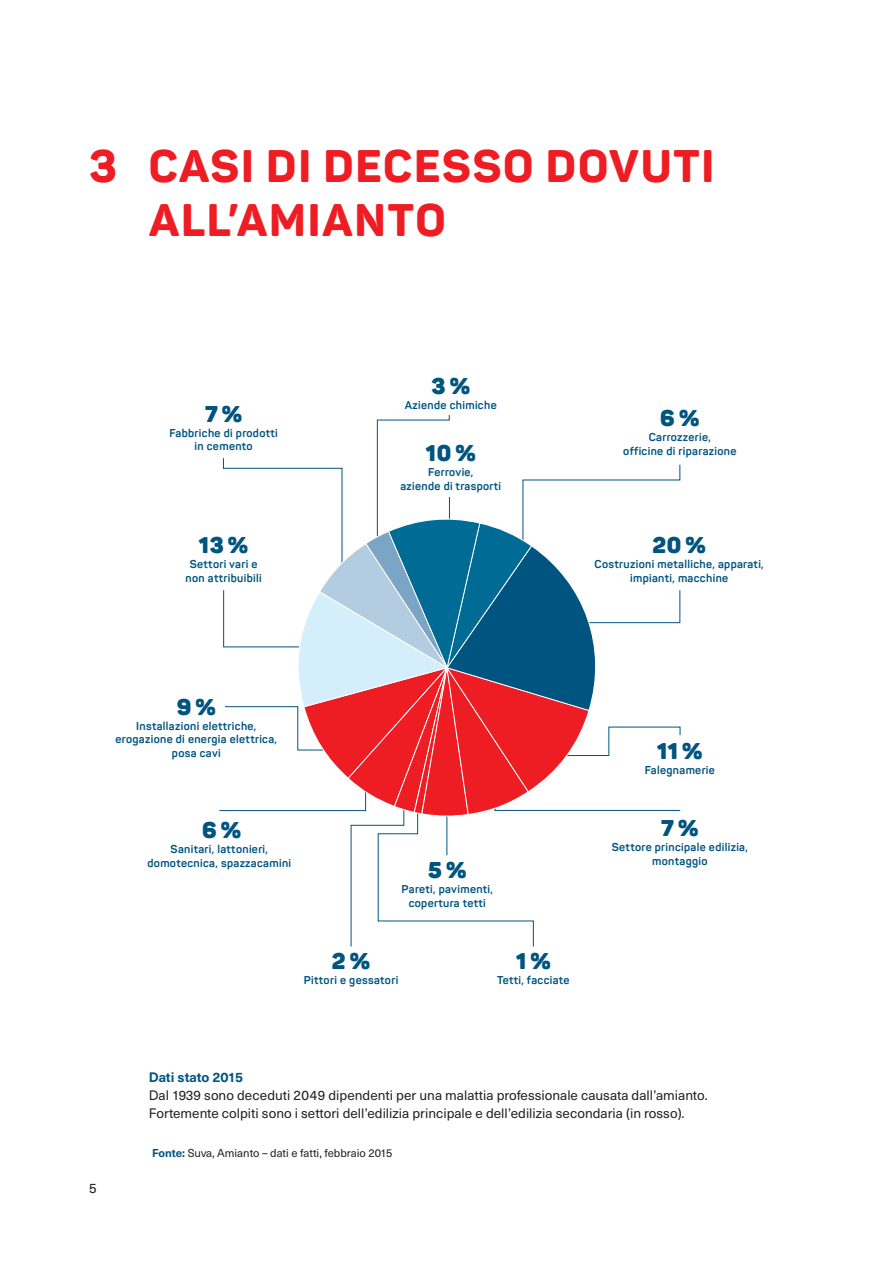
<style>
.page{position:relative;width:893px;height:1263px;background:#fff}
.page>*{position:absolute;margin:0;border:0;box-sizing:border-box;transform-origin:0 0}
.Seitentitel{font:800 45px/54px "Panton";letter-spacing:.04em;color:#ee1d23}
.t1{font:900 22.5px "Panton";letter-spacing:.03em;color:#005480}
.t2{font:13.5px/18px "Neue Haas Unica Pro";color:#231f20}
.t3{font:700 11.25px/13.5px "Panton";letter-spacing:.03em;color:#005480;text-align:center}
.t4{font:11.25px "Neue Haas Unica Pro";color:#231f20}
.s1{font-weight:700;color:#005480}
</style>
<div class="page">
<svg style="left:219px;top:415px;width:462px;height:532px"></svg>
<hr style="left:447px;top:816px;width:1px;height:39px;background:#005480">
<p class="Seitentitel" style="left:149px;top:139px;width:567px;text-indent:-60px">3 CASI DI DECESSO DOVUTI<br>ALL’AMIANTO</p>
<p class="t1" style="left:205px;top:399px;width:39px">7%</p>
<p class="t3" style="left:169px;top:426px;width:110px">Fabbriche di prodotti in cemento</p>
<p class="t1" style="left:199px;top:531px;width:51px">13%</p>
<p class="t3" style="left:186px;top:557px;width:78px">Settori vari e non attribuibili</p>
<p class="t1" style="left:431px;top:372px;width:40px">3%</p>
<p class="t3" style="left:405px;top:399px;width:93px">Aziende chimiche</p>
<p class="t1" style="left:426px;top:439px;width:51px">10%</p>
<p class="t3" style="left:400px;top:465px;width:102px">Ferrovie,<br>aziende di trasporti</p>
<p class="t1" style="left:660px;top:404px;width:41px">6%</p>
<p class="t3" style="left:623px;top:430px;width:115px">Carrozzerie,<br>officine di riparazione</p>
<p class="t1" style="left:652px;top:531px;width:55px">20%</p>
<p class="t3" style="left:595px;top:557px;width:171px">Costruzioni metalliche, apparati, impianti, macchine</p>
<p class="t1" style="left:177px;top:692px;width:41px">9%</p>
<p class="t3" style="left:116px;top:719px;width:163px">Installazioni elettriche, erogazione di energia elettrica, posa cavi</p>
<p class="t1" style="left:202px;top:816px;width:41px">6%</p>
<p class="t3" style="left:147px;top:843px;width:145px">Sanitari, lattonieri, domotecnica, spazzacamini</p>
<p class="t1" style="left:428px;top:856px;width:40px">5%</p>
<p class="t3" style="left:401px;top:882px;width:93px">Pareti, pavimenti, copertura tetti</p>
<p class="t1" style="left:332px;top:946px;width:40px">2%</p>
<p class="t3" style="left:304px;top:973px;width:96px">Pittori e gessatori</p>
<p class="t1" style="left:516px;top:946px;width:36px">1%</p>
<p class="t3" style="left:497px;top:973px;width:74px">Tetti, facciate</p>
<p class="t1" style="left:657px;top:737px;width:47px">11%</p>
<p class="t3" style="left:645px;top:763px;width:72px">Falegnamerie</p>
<p class="t1" style="left:661px;top:814px;width:39px">7%</p>
<p class="t3" style="left:612px;top:840px;width:138px">Settore principale edilizia, montaggio</p>
<p class="t2" style="left:89px;top:1179px;width:9px">5</p>
<p class="t2" style="left:149px;top:1068px;width:560px"><span class="s1">Dati stato 2015<br></span>Dal 1939 sono deceduti 2049 dipendenti per una malattia professionale causata dall’amianto.</p>
<p class="t2" style="left:149px;top:1104px;width:537px">Fortemente colpiti sono i settori dell’edilizia principale e dell’edilizia secondaria (in rosso).</p>
<p class="t4" style="left:152px;top:1146px;width:242px"><span class="s1">Fonte:</span> Suva, Amianto – dati e fatti, febbraio 2015</p>
</div>
